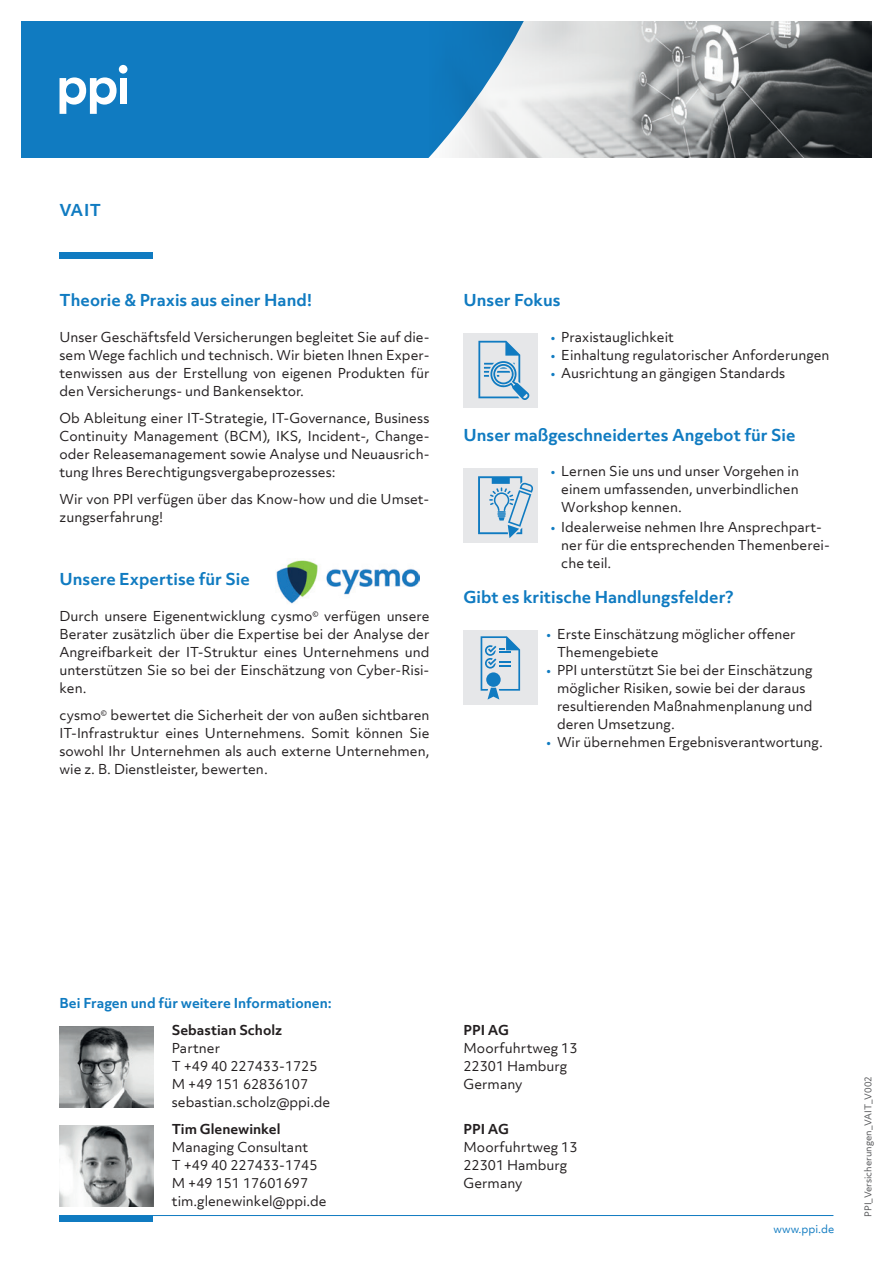
<style>
.page{position:relative;width:893px;height:1263px;background:#fff}
.page>*{position:absolute;margin:0;border:0;box-sizing:border-box;transform-origin:0 0}
.t1{font:700 15.75px "Objektiv Mk 3";color:#107bc1}
.t2{font:700 15.75px "Objektiv Mk 1";color:#107bc1}
.t3{font:13.2px/18px "Objektiv Mk 3";color:#231f20}
.t4{font:700 13.2px "Objektiv Mk 3";color:#231f20}
.t5{font:700 13.2px "Objektiv Mk 3";color:#107bc1}
.t6{font:10.5px "Objektiv Mk 3";color:#107bc1}
.t7{font:9px "Objektiv Mk 3";color:#57585a}
.s1{color:#107bc1}
</style>
<div class="page">
<img style="left:598px;top:21px;width:274px;height:137px">
<svg style="left:21px;top:21px;width:577px;height:137px;background:#3c91c8"></svg>
<div style="left:60px;top:1215px;width:93px;height:6px;background:#107bc1"></div>
<hr style="left:60px;top:1215px;width:773px;height:1px;background:#107bc1">
<div style="left:120px;top:78px;width:7px;height:26px;background:#fff"></div>
<div style="left:119px;top:65px;width:8px;height:9px;background:#fff;border-radius:50%"></div>
<svg style="left:60px;top:77px;width:57px;height:37px"></svg>
<img style="left:60px;top:1125px;width:93px;height:81px">
<img style="left:60px;top:1026px;width:93px;height:81px">
<div style="left:60px;top:252px;width:93px;height:6px;background:#107bc1"></div>
<div style="left:463px;top:333px;width:75px;height:74px;background:#e6e7e9"></div>
<div style="left:463px;top:468px;width:75px;height:74px;background:#e6e7e9"></div>
<div style="left:463px;top:630px;width:75px;height:74px;background:#e6e7e9"></div>
<img style="left:276px;top:560px;width:143px;height:44px">
<svg style="left:481px;top:636px;width:39px;height:63px"></svg>
<svg style="left:478px;top:476px;width:55px;height:62px"></svg>
<svg style="left:478px;top:341px;width:51px;height:59px"></svg>
<p class="t2" style="left:59px;top:199px;width:43px">VAIT</p>
<p class="t1" style="left:60px;top:289px;width:254px">Theorie &amp; Praxis aus einer Hand!</p>
<p class="t3" style="left:60px;top:328px;width:371px;text-align:justify">Unser Geschäftsfeld Versicherungen begleitet Sie auf die&shy;sem Wege fachlich und technisch. Wir bieten Ihnen Exper&shy;tenwissen aus der Erstellung von eigenen Produkten für den Versicherungs- und Bankensektor.</p>
<p class="t3" style="left:60px;top:409px;width:371px;text-align:justify">Ob Ableitung einer IT-Strategie, IT-Governance, Business Continuity Management (BCM), IKS, Incident-, Change&shy;oder Releasemanagement sowie Analyse und Neuausrich&shy;tung Ihres Berechtigungsvergabeprozesses:</p>
<p class="t3" style="left:60px;top:490px;width:371px">Wir von PPI verfügen über das Know-how und die Umset&shy;zungserfahrung!</p>
<p class="t1" style="left:60px;top:568px;width:192px">Unsere Expertise für Sie</p>
<p class="t3" style="left:60px;top:607px;width:371px;text-align:justify">Durch unsere Eigenentwicklung cysmo<sup>©</sup> verfügen unsere Berater zusätzlich über die Expertise bei der Analyse der Angreifbarkeit der IT-Struktur eines Unternehmens und unterstützen Sie so bei der Einschätzung von Cyber-Risi&shy;ken.</p>
<p class="t3" style="left:60px;top:706px;width:371px;text-align:justify">cysmo<sup>©</sup> bewertet die Sicherheit der von außen sichtbaren IT-Infrastruktur eines Unternehmens. Somit können Sie sowohl Ihr Unternehmen als auch externe Unternehmen, wie z. B. Dienstleister, bewerten.</p>
<p class="t1" style="left:463px;top:289px;width:99px">Unser Fokus</p>
<p class="t3" style="left:551px;top:328px;width:125px"><span class="s1">•</span> Praxistauglichkeit</p>
<p class="t3" style="left:551px;top:346px;width:280px"><span class="s1">•</span> Einhaltung regulatorischer Anforderungen</p>
<p class="t3" style="left:551px;top:364px;width:236px"><span class="s1">•</span> Ausrichtung an gängigen Standards</p>
<p class="t1" style="left:463px;top:424px;width:334px">Unser maßgeschneidertes Angebot für Sie</p>
<p class="t3" style="left:561px;top:462px;width:239px;text-align:justify;text-indent:-11px"><span class="s1">•</span> Lernen Sie uns und unser Vorgehen in einem umfassenden, unverbindlichen Workshop kennen.</p>
<p class="t3" style="left:561px;top:518px;width:270px;text-indent:-11px"><span class="s1">•</span> Idealerweise nehmen Ihre Ansprechpart&shy;ner für die entsprechenden Themenberei&shy;che teil.</p>
<p class="t1" style="left:463px;top:586px;width:272px">Gibt es kritische Handlungsfelder?</p>
<p class="t3" style="left:557px;top:625px;width:240px;text-indent:-11px"><span class="s1">•</span> Erste Einschätzung möglicher offener<br>Themengebiete</p>
<p class="t3" style="left:557px;top:661px;width:257px;text-indent:-11px"><span class="s1">•</span> PPI unterstützt Sie bei der Einschätzung möglicher Risiken, sowie bei der daraus resultierenden Maßnahmenplanung und deren Umsetzung.</p>
<p class="t3" style="left:546px;top:733px;width:278px"><span class="s1">•</span> Wir übernehmen Ergebnisverantwortung.</p>
<p class="t5" style="left:60px;top:994px;width:274px">Bei Fragen und für weitere Informationen:</p>
<p class="t4" style="left:172px;top:1021px;width:112px">Sebastian Scholz</p>
<p class="t3" style="left:172px;top:1039px;width:160px">Partner<br>T +49 40 227433-1725<br>M +49 151 62836107 sebastian.scholz@ppi.de</p>
<p class="t4" style="left:172px;top:1120px;width:110px">Tim Glenewinkel</p>
<p class="t3" style="left:172px;top:1138px;width:156px">Managing Consultant<br>T +49 40 227433-1745<br>M +49 151 17601697 tim.glenewinkel@ppi.de</p>
<p class="t4" style="left:463px;top:1021px;width:47px">PPI AG</p>
<p class="t3" style="left:463px;top:1039px;width:116px">Moorfuhrtweg 13<br>22301 Hamburg<br>Germany</p>
<p class="t4" style="left:463px;top:1120px;width:47px">PPI AG</p>
<p class="t3" style="left:463px;top:1138px;width:116px">Moorfuhrtweg 13<br>22301 Hamburg<br>Germany</p>
<p class="t6" style="left:773px;top:1222px;width:62px">www.ppi.de</p>
<p class="t7" style="left:862px;top:1217px;width:142px;rotate:-90deg">PPI_Versicherungen_VAIT_V002</p>
</div>
